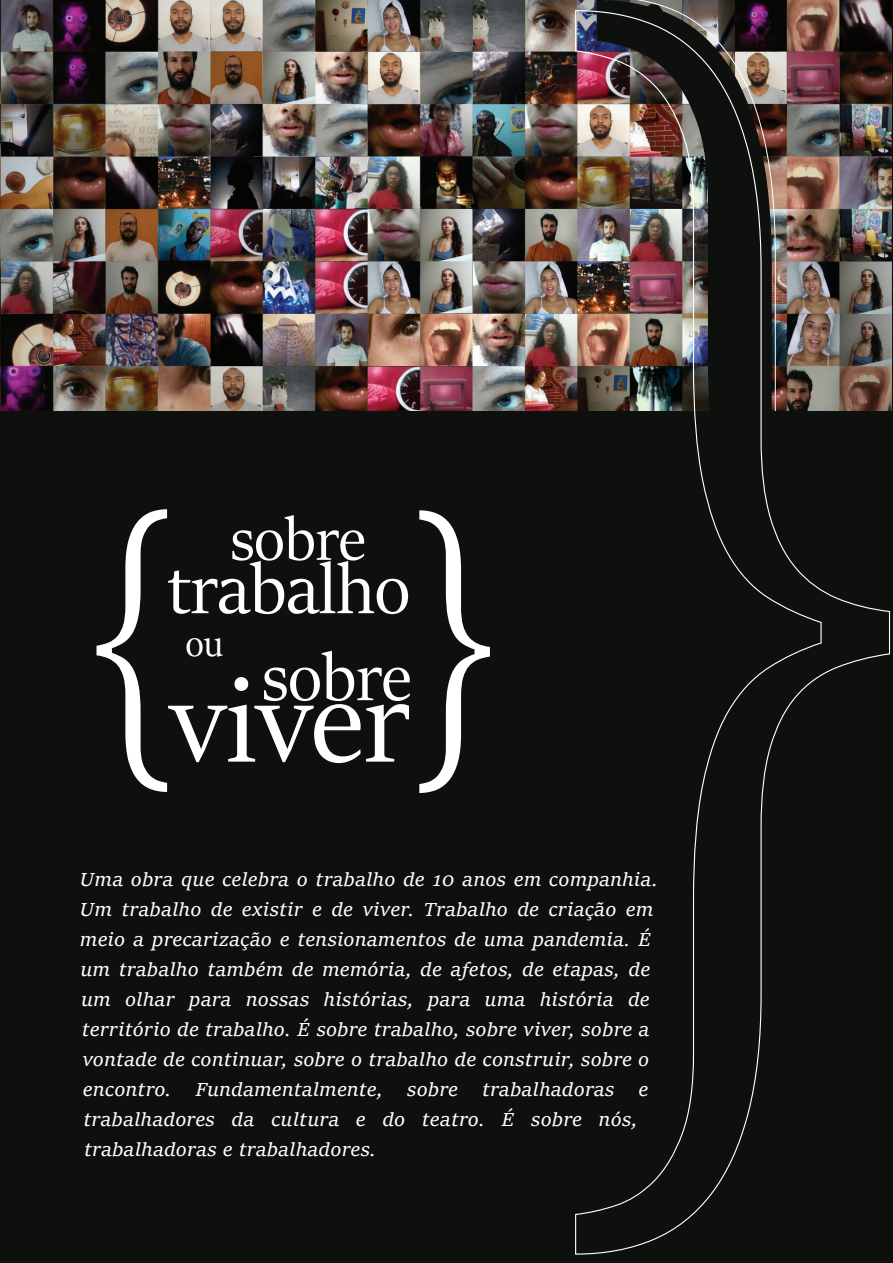
<style>
.page{position:relative;width:893px;height:1263px;background:#fff}
.page>*{position:absolute;margin:0;border:0;box-sizing:border-box;transform-origin:0 0}
.t1{font:349.65px "Sitka Banner";color:#fff;scale:.61 1}
.t2{font:129.75px "Sitka Banner";color:#fff}
.t3{font:77.7px "Sitka Banner";color:#fff}
.t4{font:73.65px "Sitka Banner";color:#fff}
.t5{font:66.6px "Sitka Banner";color:#fff}
.t6{font:39.6px "Sitka Banner";color:#fff}
.t7{font:italic 20.25px/30px "Sitka Text";letter-spacing:.01em;color:#fff}
</style>
<div class="page">
<img style="left:0;top:0;width:597px;height:412px">
<div style="left:0;top:412px;width:893px;height:851px;background:#0e100e"></div>
<img style="left:574px;top:9px;width:317px;height:1246px">
<h1 class="t1" style="left:89px;top:390px;width:139px">{</h1>
<h3 class="t5" style="left:230px;top:493px;width:137px">sobre</h3>
<h3 class="t3" style="left:168px;top:535px;width:244px">trabalho</h3>
<h3 class="t6" style="left:186px;top:616px;width:39px">ou</h3>
<h3 class="t4" style="left:262px;top:627px;width:151px">sobre</h3>
<h2 class="t2" style="left:170px;top:632px;width:243px">viver</h2>
<h1 class="t1" style="left:497px;top:912px;width:139px;rotate:-180deg">{</h1>
<p class="t7" style="left:80px;top:863px;width:580px">Uma obra que celebra o trabalho de 10 anos em companhia.<br>Um trabalho de existir e de viver. Trabalho de criação em meio a precarização e tensionamentos de uma pandemia. É um trabalho também de memória, de afetos, de etapas, de um olhar para nossas histórias, para uma história de território de trabalho. É sobre trabalho, sobre viver, sobre a vontade de continuar, sobre o trabalho de construir, sobre o encontro. Fundamentalmente, sobre trabalhadoras e trabalhadores da cultura e do teatro. É sobre nós, trabalhadoras e trabalhadores.</p>
</div>
